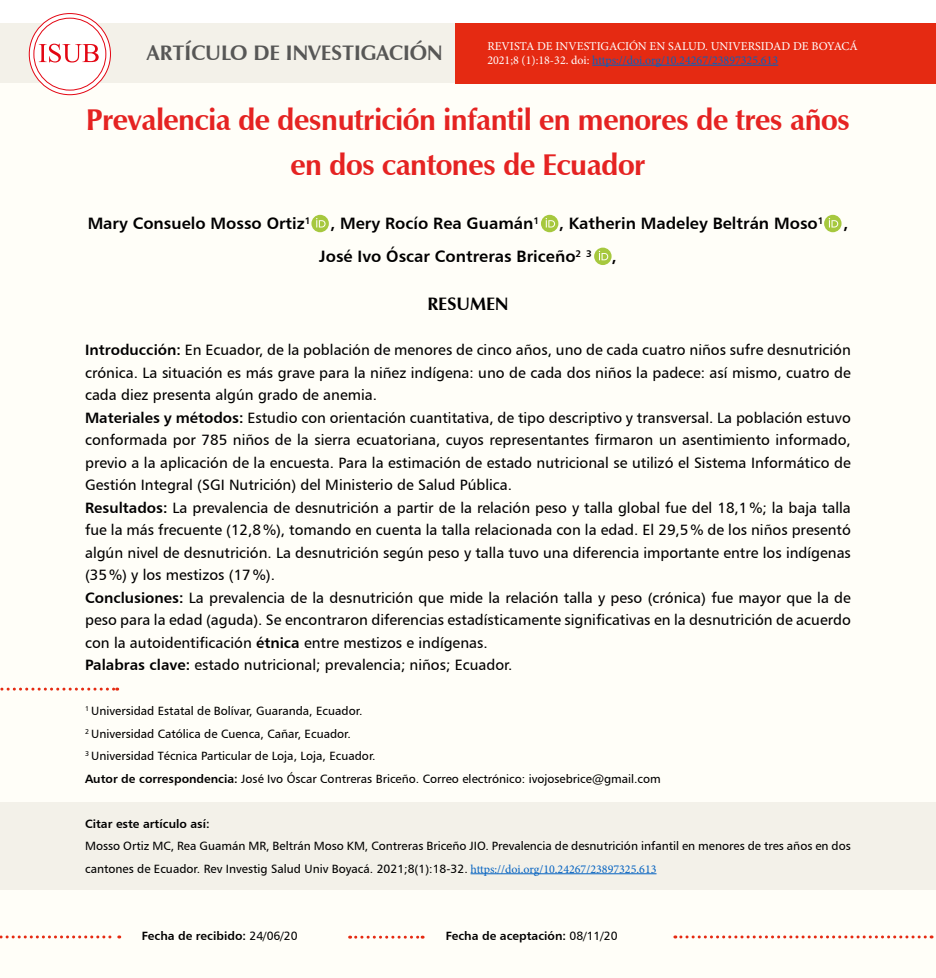
<style>
.page{position:relative;width:936px;height:978px;background:#fff}
.page>*{position:absolute;margin:0;border:0;box-sizing:border-box;transform-origin:0 0}
.t1{font:700 30px/45px "Zapf Humanist 601 BT";letter-spacing:-.02em;color:#e52322;text-align:center}
.t2{font:700 21px "Zapf Humanist 601 BT";color:#575756}
.t3{font:700 18px "Zapf Humanist 601 BT";color:#000}
.t4{font:16.5px/33px "Humanist 777 BT Bold B";color:#000;text-align:center}
.t5{font:15px/22.5px "Humanist 777 BT Roman B";color:#000}
.t6{font:12px/22.5px "Humanist 777 BT Roman B";color:#000}
.t7{font:12px/14.4px "Minion Pro";color:#fff}
.t8{font:12px "Humanist 777 BT Bold B";color:#000}
.s1{color:#0563c1}
.s2{font-family:"Humanist 777 BT Bold B"}
.s3{font-family:"Minion Pro";color:#0563c1}
.s4{font-family:"Humanist 777 BT Roman B"}
</style>
<div class="page">
<div style="left:0;top:67px;width:935px;height:911px;background:#fffef8"></div>
<div style="left:455px;top:24px;width:480px;height:60px;background:#e52a12"></div>
<div style="left:0;top:24px;width:455px;height:59px;background:#f3f1e9"></div>
<svg style="left:29px;top:13px;width:82px;height:82px"></svg>
<svg style="left:0;top:935px;width:120px;height:3px"></svg>
<svg style="left:674px;top:935px;width:258px;height:3px"></svg>
<svg style="left:349px;top:936px;width:74px;height:3px"></svg>
<div style="left:0;top:803px;width:935px;height:87px;background:#f3f1e9"></div>
<hr style="left:592px;top:65px;width:186px;height:1px;background:#0563c1">
<svg style="left:0;top:688px;width:118px;height:3px"></svg>
<hr style="left:470px;top:873px;width:186px;height:1px;background:#0563c1">
<svg style="left:311px;top:215px;width:18px;height:17px"></svg>
<svg style="left:541px;top:215px;width:17px;height:17px"></svg>
<svg style="left:824px;top:215px;width:17px;height:17px"></svg>
<svg style="left:594px;top:248px;width:17px;height:17px"></svg>
<h2 class="t2" style="left:147px;top:40px;width:297px">ARTÍCULO DE INVESTIGACIÓN</h2>
<p class="t7" style="left:487px;top:39px;width:372px">REVISTA DE INVESTIGACIÓN EN SALUD. UNIVERSIDAD DE BOYACÁ<br>2021;8 (1):18-32. doi: <span class="s1">https://doi.org/10.24267/23897325.613</span></p>
<h1 class="t1" style="left:86px;top:97px;width:766px">Prevalencia de desnutrición infantil en menores de tres años en dos cantones de Ecuador</h1>
<p class="t4" style="left:88px;top:206px;width:762px">Mary Consuelo Mosso Ortiz<sup>1</sup> , Mery Rocío Rea Guamán<sup>1</sup> , Katherin Madeley Beltrán Moso<sup>1</sup> ,<br>José Ivo Óscar Contreras Briceño<sup>2</sup> <sup>3</sup> ,</p>
<p class="t3" style="left:427px;top:293px;width:83px">RESUMEN</p>
<p class="t5" style="left:85px;top:338px;width:767px"><span class="s2">Introducción:</span> En Ecuador, de la población de menores de cinco años, uno de cada cuatro niños sufre desnutrición crónica. La situación es más grave para la niñez indígena: uno de cada dos niños la padece: así mismo, cuatro de cada diez presenta algún grado de anemia.<br><span class="s2">Materiales y métodos:</span> Estudio con orientación cuantitativa, de tipo descriptivo y transversal. La población estuvo conformada por 785 niños de la sierra ecuatoriana, cuyos representantes firmaron un asentimiento informado, previo a la aplicación de la encuesta. Para la estimación de estado nutricional se utilizó el Sistema Informático de Gestión Integral (SGI Nutrición) del Ministerio de Salud Pública.<br><span class="s2">Resultados:</span> La prevalencia de desnutrición a partir de la relación peso y talla global fue del 18,1%; la baja talla fue la más frecuente (12,8%), tomando en cuenta la talla relacionada con la edad. El 29,5% de los niños presentó algún nivel de desnutrición. La desnutrición según peso y talla tuvo una diferencia importante entre los indígenas (35%) y los mestizos (17%).<br><span class="s2">Conclusiones:</span> La prevalencia de la desnutrición que mide la relación talla y peso (crónica) fue mayor que la de peso para la edad (aguda). Se encontraron diferencias estadísticamente significativas en la desnutrición de acuerdo con la autoidentificación <span class="s2">étnica</span> entre mestizos e indígenas.<br><span class="s2">Palabras clave:</span> estado nutricional; prevalencia; niños; Ecuador.</p>
<p class="t6" style="left:85px;top:699px;width:577px"><sup>1</sup> Universidad Estatal de Bolívar, Guaranda, Ecuador.<br><sup>2</sup> Universidad Católica de Cuenca, Cañar, Ecuador.<br><sup>3</sup> Universidad Técnica Particular de Loja, Loja, Ecuador.<br><span class="s2">Autor de correspondencia:</span> José Ivo Óscar Contreras Briceño. Correo electrónico: ivojosebrice@gmail.com</p>
<p class="t8" style="left:85px;top:816px;width:126px">Citar este artículo así:</p>
<p class="t6" style="left:85px;top:834px;width:767px">Mosso Ortiz MC, Rea Guamán MR, Beltrán Moso KM, Contreras Briceño JIO. Prevalencia de desnutrición infantil en menores de tres años en dos cantones de Ecuador. Rev Investig Salud Univ Boyacá. 2021;8(1):18-32. <span class="s3">https://doi.org/10.24267/23897325.613</span></p>
<p class="t8" style="left:142px;top:928px;width:157px">Fecha de recibido: <span class="s4">24/06/20</span></p>
<p class="t8" style="left:446px;top:928px;width:173px">Fecha de aceptación: <span class="s4">08/11/20</span></p>
</div>
